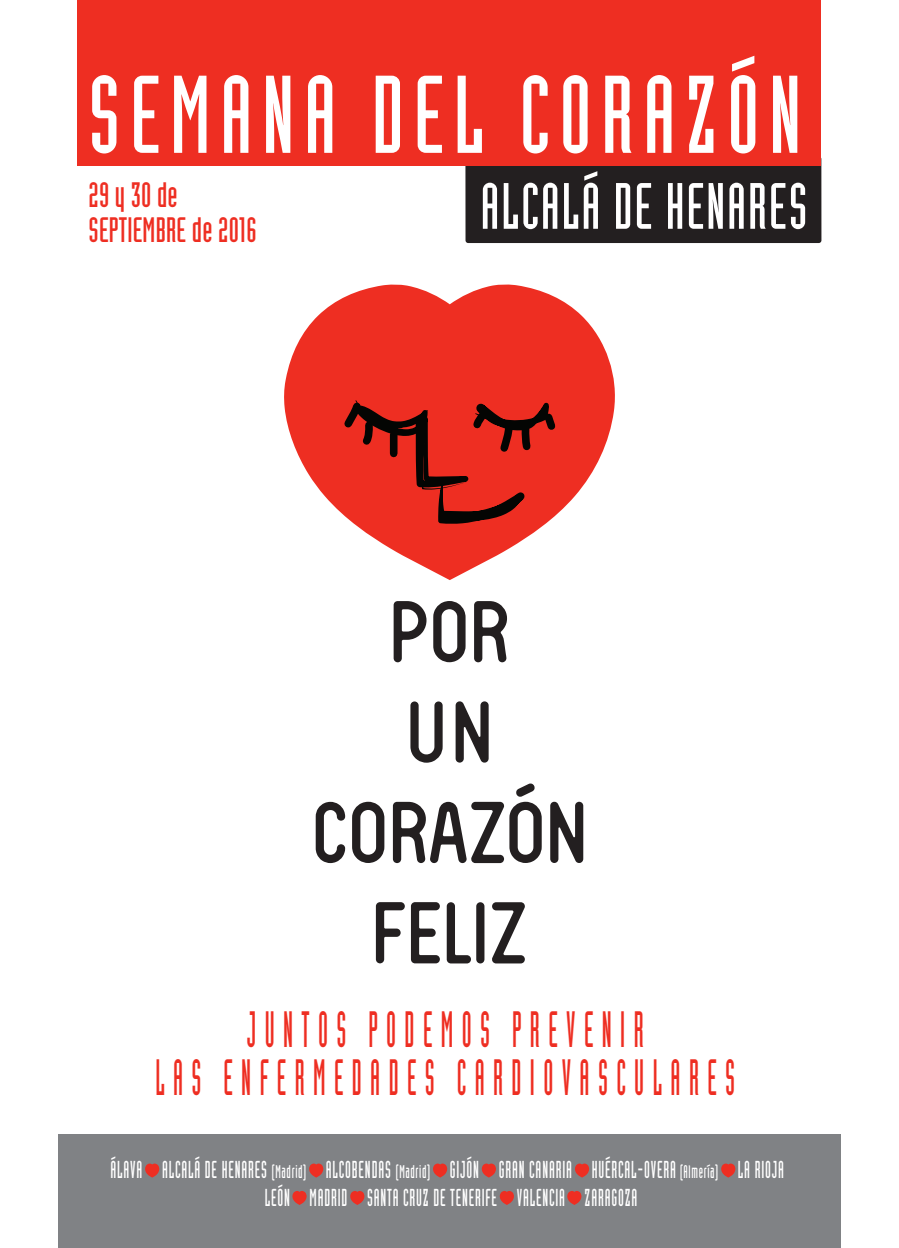
<style>
.page{position:relative;width:899px;height:1248px;background:#fff}
.page>*{position:absolute;margin:0;border:0;box-sizing:border-box;transform-origin:0 0}
.t1{font:108px "Industria Solid";letter-spacing:.085em;color:#fff}
.t2{font:64px "Industria Solid";letter-spacing:.03em;color:#fff}
.t3{font:50px/48px "Industria Solid A";letter-spacing:.25em;color:#ee2e22;text-align:center;scale:.67 1}
.t4{font:34.6px/34.6px "Industria Solid";letter-spacing:.005em;color:#ee2e22}
.t5{font:24px/28.8px "Industria Solid";letter-spacing:.04em;color:#fff;text-align:center;scale:.82 1}
.s1{font-size:18px}
</style>
<div class="page">
<div style="left:465px;top:156px;width:356px;height:87px;background:#231f20;border-radius:3px"></div>
<div style="left:78px;top:0;width:743px;height:165px;background:#ee2e22"></div>
<svg style="left:284px;top:284px;width:331px;height:296px;fill:#ee2e22"></svg>
<svg style="left:338px;top:397px;width:223px;height:127px;background:#c5281e"></svg>
<svg style="left:376px;top:902px;width:149px;height:61px"></svg>
<svg style="left:316px;top:783px;width:267px;height:80px"></svg>
<svg style="left:410px;top:701px;width:78px;height:61px"></svg>
<svg style="left:393px;top:601px;width:114px;height:61px"></svg>
<div style="left:58px;top:1134px;width:782px;height:113px;background:#808285"></div>
<svg style="left:145px;top:1163px;width:14px;height:14px"></svg>
<svg style="left:309px;top:1163px;width:14px;height:14px"></svg>
<svg style="left:292px;top:1191px;width:15px;height:13px"></svg>
<svg style="left:433px;top:1163px;width:14px;height:14px"></svg>
<svg style="left:482px;top:1163px;width:14px;height:14px"></svg>
<svg style="left:575px;top:1163px;width:14px;height:14px"></svg>
<svg style="left:721px;top:1163px;width:14px;height:14px"></svg>
<svg style="left:350px;top:1191px;width:14px;height:13px"></svg>
<svg style="left:500px;top:1191px;width:14px;height:13px"></svg>
<svg style="left:567px;top:1191px;width:14px;height:13px"></svg>
<h1 class="t1" style="left:88px;top:56px;width:714px">SEMANA DEL CORAZÓN</h1>
<h3 class="t4" style="left:89px;top:177px;width:170px">29 y 30 de<br>SEPTIEMBRE de 2016</h3>
<h2 class="t2" style="left:480px;top:171px;width:328px">ALCALÁ DE HENARES</h2>
<h3 class="t3" style="left:155px;top:1004px;width:867px">JUNTOS PODEMOS PREVENIR<br>LAS ENFERMEDADES CARDIOVASCULARES</h3>
<p class="t5" style="left:110px;top:1154px;width:822px">ÁLAVA ALCALÁ DE HENARES <span class="s1">(Madrid)</span> ALCOBENDAS <span class="s1">(Madrid)</span> GIJÓN GRAN CANARIA HUÉRCAL-OVERA <span class="s1">(Almería)</span> LA RIOJA<br>LEÓN MADRID SANTA CRUZ DE TENERIFE VALENCIA ZARAGOZA</p>
</div>
